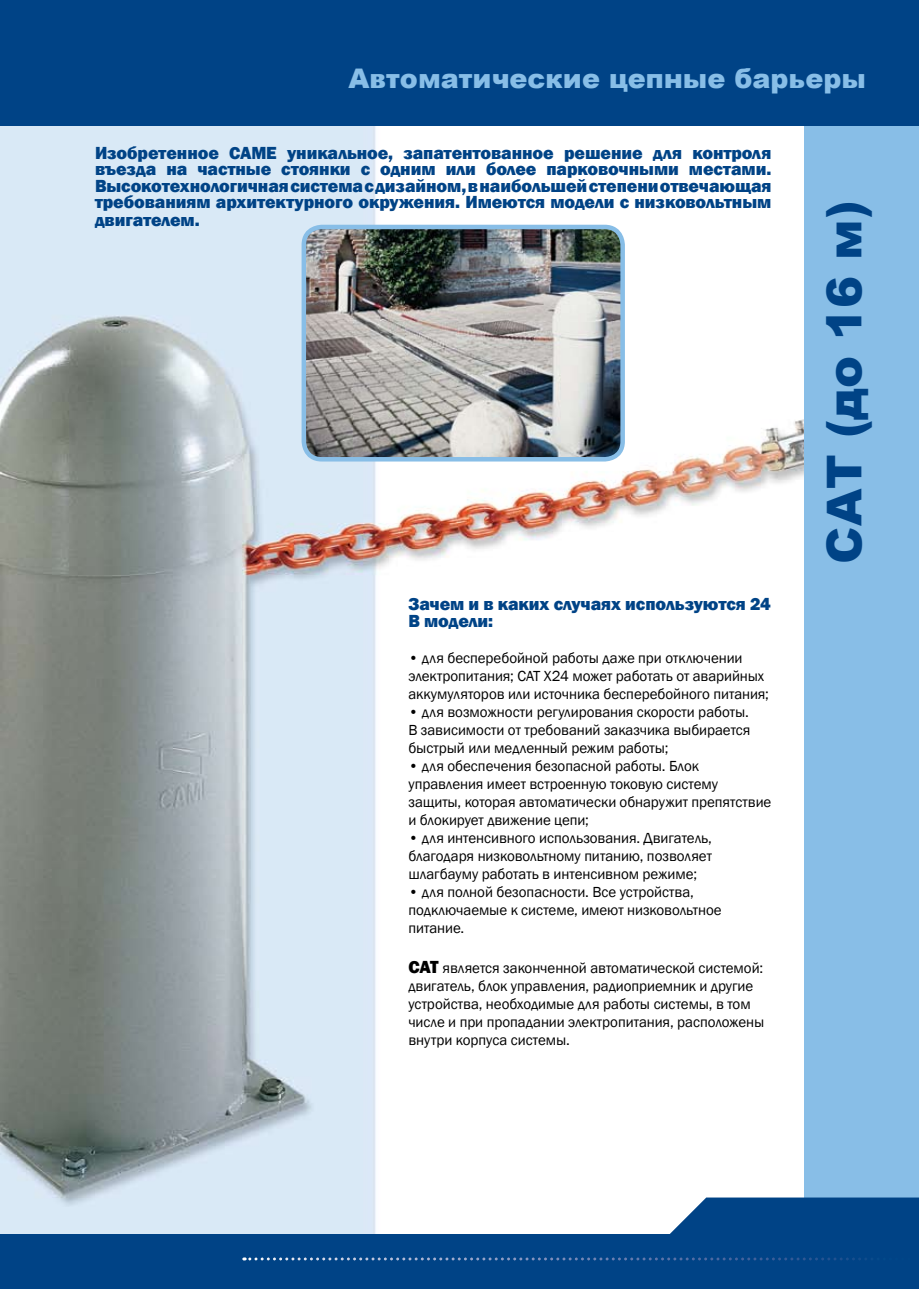
<style>
.page{position:relative;width:919px;height:1289px;background:#fff}
.page>*{position:absolute;margin:0;border:0;box-sizing:border-box;transform-origin:0 0}
.t1{font:900 48px "Arial";color:#004386}
.t2{font:900 27px "Arial";color:#88bee7}
.t3{font:800 18px/16.8px "Franklin Gothic";letter-spacing:-.005em;color:#004386;text-align:justify}
.t4{font:15px/18px "Franklin Gothic";letter-spacing:-.005em;color:#000}
.s1{font-weight:800;font-size:18px}
</style>
<div class="page">
<img style="left:0;top:126px;width:804px;height:1108px">
<div style="left:804px;top:0;width:114px;height:1261px;background:#88bee7"></div>
<div style="left:0;top:0;width:918px;height:126px;background:#004386"></div>
<div style="left:0;top:1234px;width:918px;height:54px;background:#004386"></div>
<svg style="left:660px;top:1197px;width:258px;height:37px"></svg>
<svg style="left:244px;top:1257px;width:628px;height:3px"></svg>
<img style="left:304px;top:227px;width:318px;height:232px;border-radius:18px">
<div style="left:301px;top:225px;width:324px;height:236px;border:4px solid #88bee7;border-radius:18px"></div>
<h2 class="t2" style="left:348px;top:59px;width:519px">Автоматические цепные барьеры</h2>
<p class="t3" style="left:95px;top:144px;width:678px">Изобретенное САМЕ уникальное, запатентованное решение для контроля въезда на частные стоянки с одним или более парковочными местами.<br>Высокотехнологичная система с дизайном, в наибольшей степени отвечающая требованиям архитектурного окружения. Имеются модели с низковольтным двигателем.</p>
<p class="t3" style="left:408px;top:596px;width:364px">Зачем и в каких случаях используются 24<br>В модели:</p>
<p class="t4" style="left:408px;top:649px;width:362px">• для бесперебойной работы даже при отключении электропитания; САТ Х24 может работать от аварийных аккумуляторов или источника бесперебойного питания;</p>
<p class="t4" style="left:408px;top:703px;width:343px;text-align:justify">• для возможности регулирования скорости работы.<br>В зависимости от требований заказчика выбирается быстрый или медленный режим работы;</p>
<p class="t4" style="left:408px;top:757px;width:364px">• для обеспечения безопасной работы. Блок управления имеет встроенную токовую систему защиты, которая автоматически обнаружит препятствие и блокирует движение цепи;</p>
<p class="t4" style="left:408px;top:829px;width:305px;text-align:justify">• для интенсивного использования. Двигатель, благодаря низковольтному питанию, позволяет шлагбауму работать в интенсивном режиме;</p>
<p class="t4" style="left:408px;top:883px;width:315px">• для полной безопасности. Все устройства, подключаемые к системе, имеют низковольтное питание.</p>
<p class="t4" style="left:408px;top:958px;width:357px"><span class="s1">САТ</span> является законченной автоматической системой: двигатель, блок управления, радиоприемник и другие устройства, необходимые для работы системы, в том числе и при пропадании электропитания, расположены внутри корпуса системы.</p>
<h1 class="t1" style="left:809px;top:563px;width:365px;rotate:-90deg">САТ (до 16 м)</h1>
</div>
